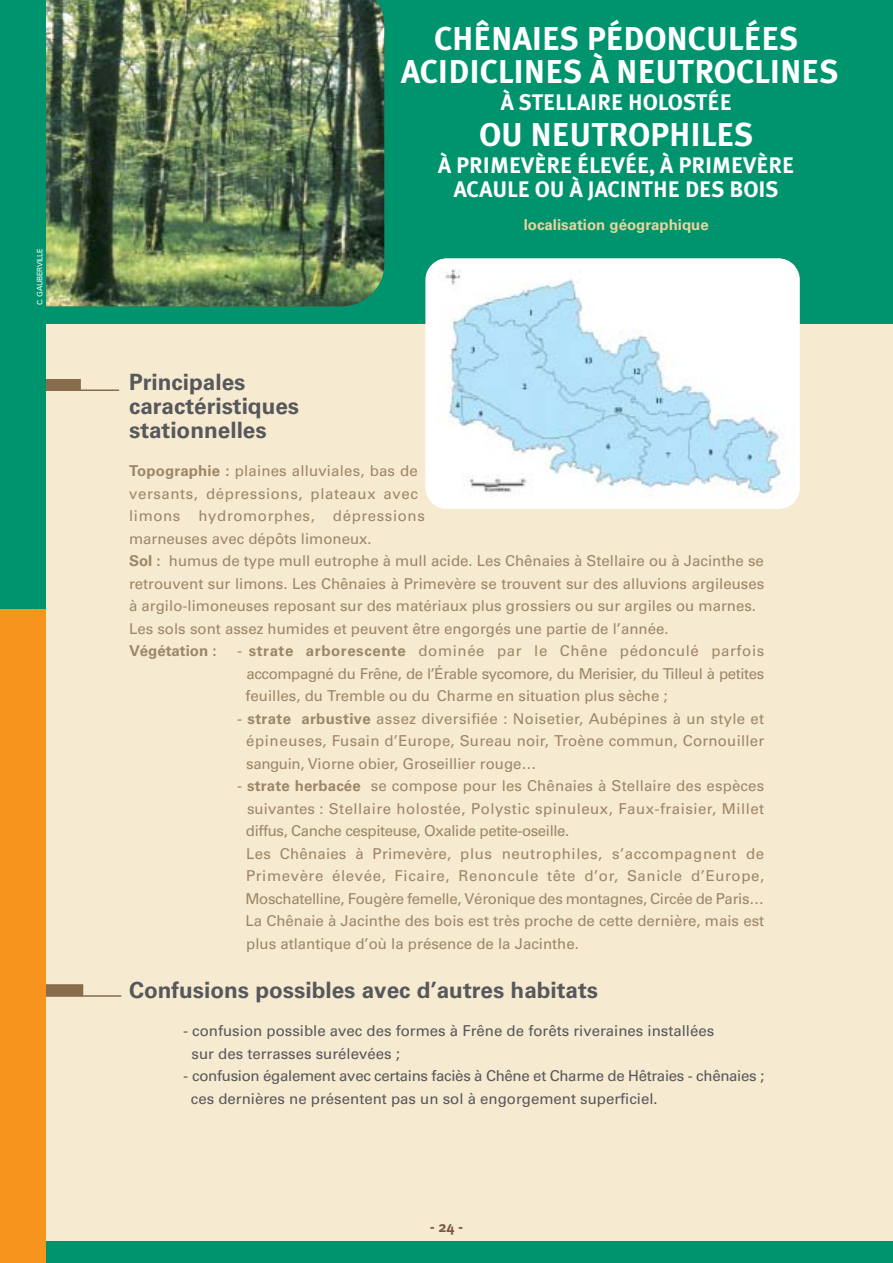
<style>
.page{position:relative;width:893px;height:1263px;background:#fff}
.page>*{position:absolute;margin:0;border:0;box-sizing:border-box;transform-origin:0 0}
.t1{font:700 33px/33px "Meta Plus";color:#fff;text-align:center}
.t2{font:700 22.5px/24px "Univers";color:#57585b}
.t3{font:700 22.5px/24px "Meta Plus";color:#fff;text-align:center}
.t4{font:15px/22.5px "Univers";color:#9e8667}
.t5{font:15px/22.5px "Univers";letter-spacing:-.02em;color:#57585b}
.t6{font:15px/22.5px "Univers";color:#57585b}
.t7{font:700 15px "Univers";color:#edd29a}
.t8{font:700 15px "Univers";color:#9e8667}
.t9{font:700 15px "Meta Plus";color:#7a5743}
.t10{font:7.5px "Univers";letter-spacing:-.035em;color:#fff}
.s1{font-weight:700}
</style>
<div class="page">
<div style="left:0;top:0;width:892px;height:1256px;background:#f6ead0"></div>
<div style="left:0;top:0;width:892px;height:323px;background:#00946e"></div>
<div style="left:0;top:1242px;width:892px;height:21px;background:#00946e"></div>
<hr style="left:32px;top:389px;width:87px;height:2px;background:#876d4c">
<div style="left:32px;top:379px;width:49px;height:12px;background:#876d4c"></div>
<div style="left:425px;top:259px;width:374px;height:250px;background:#fff;border-radius:21px"></div>
<img style="left:437px;top:259px;width:357px;height:250px">
<img style="left:46px;top:0;width:338px;height:306px">
<hr style="left:34px;top:995px;width:87px;height:2px;background:#876d4c">
<div style="left:35px;top:984px;width:48px;height:12px;background:#876d4c"></div>
<div style="left:0;top:0;width:46px;height:614px;background:#00946e"></div>
<div style="left:0;top:610px;width:46px;height:653px;background:#f7941e"></div>
<p class="t10" style="left:37px;top:305px;width:59px;rotate:-90deg">C. GAUBERVILLE</p>
<h1 class="t1" style="left:401px;top:24px;width:439px">CHÊNAIES PÉDONCULÉES<br>ACIDICLINES À NEUTROCLINES</h1>
<h2 class="t3" style="left:500px;top:91px;width:232px">À STELLAIRE HOLOSTÉE</h2>
<h1 class="t1" style="left:479px;top:120px;width:276px">OU NEUTROPHILES</h1>
<h2 class="t3" style="left:438px;top:154px;width:357px">À PRIMEVÈRE ÉLEVÉE, À PRIMEVÈRE<br>ACAULE OU À JACINTHE DES BOIS</h2>
<p class="t7" style="left:523px;top:219px;width:186px">localisation géographique</p>
<h2 class="t2" style="left:129px;top:372px;width:172px">Principales caractéristiques stationnelles</h2>
<p class="t4" style="left:129px;top:461px;width:636px"><span class="s1">Topographie :</span> plaines alluviales, bas de<br>versants, dépressions, plateaux avec<br>limons hydromorphes, dépressions<br>marneuses avec dépôts limoneux.<br><span class="s1">Sol :</span> humus de type mull eutrophe à mull acide. Les Chênaies à Stellaire ou à Jacinthe se retrouvent sur limons. Les Chênaies à Primevère se trouvent sur des alluvions argileuses à argilo-limoneuses reposant sur des matériaux plus grossiers ou sur argiles ou marnes.<br>Les sols sont assez humides et peuvent être engorgés une partie de l’année.</p>
<p class="t8" style="left:129px;top:646px;width:89px">Végétation :</p>
<p class="t4" style="left:245px;top:641px;width:520px;text-align:justify;text-indent:-8px">- <span class="s1">strate arborescente</span> dominée par le Chêne pédonculé parfois accompagné du Frêne, de l’Érable sycomore, du Merisier, du Tilleul à petites feuilles, du Tremble ou du Charme en situation plus sèche ;</p>
<p class="t4" style="left:246px;top:709px;width:519px;text-align:justify;text-indent:-9px">- <span class="s1">strate arbustive</span> assez diversifiée : Noisetier, Aubépines à un style et épineuses, Fusain d’Europe, Sureau noir, Troène commun, Cornouiller sanguin, Viorne obier, Groseillier rouge…</p>
<p class="t4" style="left:245px;top:776px;width:520px;text-indent:-8px">- <span class="s1">strate herbacée</span> se compose pour les Chênaies à Stellaire des espèces suivantes : Stellaire holostée, Polystic spinuleux, Faux-fraisier, Millet diffus, Canche cespiteuse, Oxalide petite-oseille.<br>Les Chênaies à Primevère, plus neutrophiles, s’accompagnent de Primevère élevée, Ficaire, Renoncule tête d’or, Sanicle d’Europe, Moschatelline, Fougère femelle, Véronique des montagnes, Circée de Paris… La Chênaie à Jacinthe des bois est très proche de cette dernière, mais est plus atlantique d’où la présence de la Jacinthe.</p>
<h2 class="t2" style="left:129px;top:980px;width:470px">Confusions possibles avec d’autres habitats</h2>
<p class="t6" style="left:191px;top:1021px;width:524px;text-indent:-8px">- confusion possible avec des formes à Frêne de forêts riveraines installées sur des terrasses surélevées ;</p>
<p class="t5" style="left:191px;top:1066px;width:575px;text-indent:-8px">- confusion également avec certains faciès à Chêne et Charme de Hêtraies - chênaies ; ces dernières ne présentent pas un sol à engorgement superficiel.</p>
<p class="t9" style="left:430px;top:1221px;width:35px">- 24 -</p>
</div>
